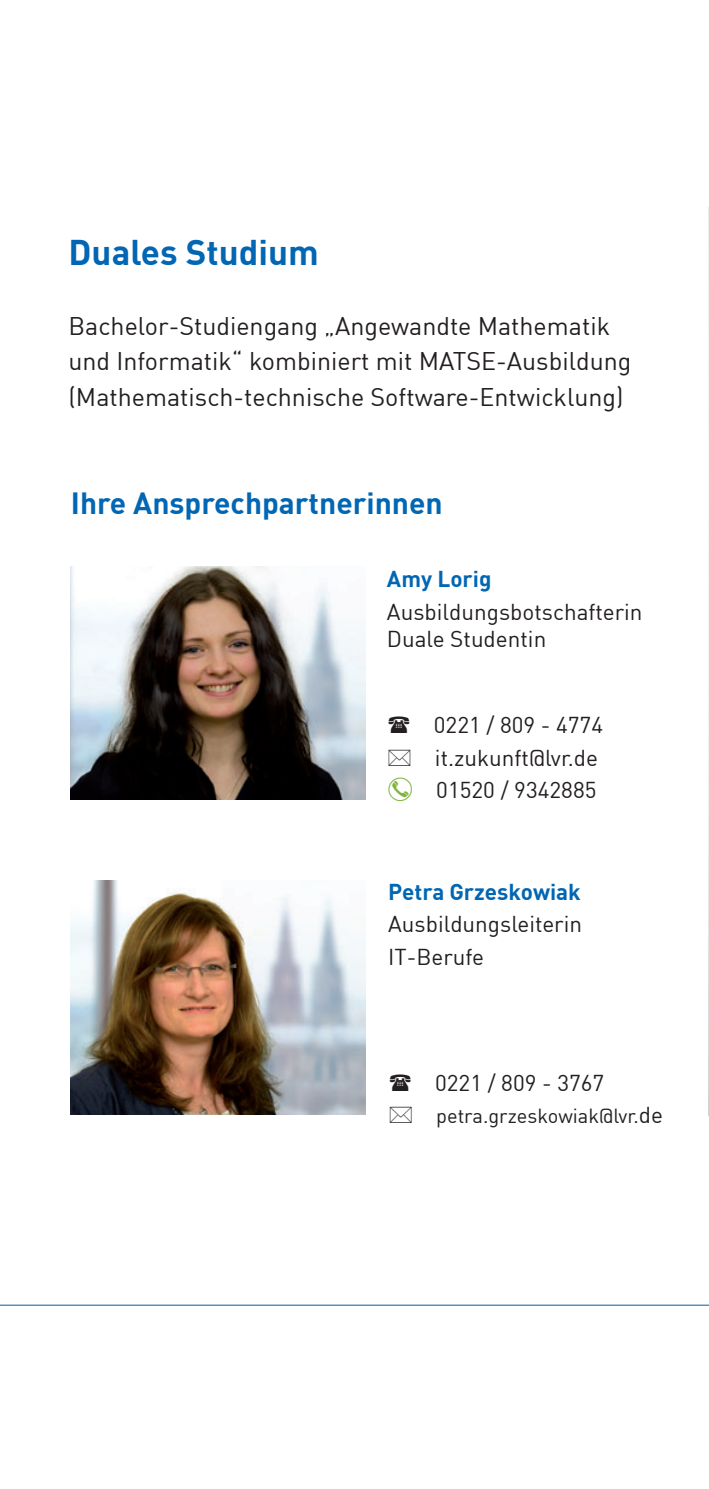
<style>
.page{position:relative;width:709px;height:1489px;background:#fff}
.page>*{position:absolute;margin:0;border:0;box-sizing:border-box;transform-origin:0 0}
.t1{font:700 35px "DIN";color:#0166b3}
.t2{font:700 30px "DIN";color:#0166b3}
.t3{font:25px/35px "DIN";color:#231f20}
.t4{font:22.5px/32.5px "DIN";color:#231f20}
.t5{font:700 22.5px "DIN";color:#0166b3}
.t6{font:20px "DIN";color:#231f20}
.s1{font-size:22.5px}
</style>
<div class="page">
<hr style="left:0;top:1304px;width:709px;height:1px;background:#015ca3">
<img style="left:71px;top:566px;width:295px;height:233px">
<img style="left:71px;top:880px;width:295px;height:234px">
<img style="left:708px;top:208px;width:1px;height:907px">
<h2 class="t1" style="left:69px;top:234px;width:252px">Duales Studium</h2>
<p class="t3" style="left:69px;top:310px;width:564px">Bachelor-Studiengang „Angewandte Mathematik und Informatik“ kombiniert mit MATSE-Ausbildung (Mathematisch-technische Software-Entwicklung)</p>
<h3 class="t2" style="left:71px;top:487px;width:373px">Ihre Ansprechpartnerinnen</h3>
<h4 class="t5" style="left:387px;top:567px;width:106px">Amy Lorig</h4>
<p class="t4" style="left:387px;top:596px;width:257px">Ausbildungsbotschafterin</p>
<p class="t4" style="left:387px;top:623px;width:161px">Duale Studentin</p>
<p class="t4" style="left:434px;top:709px;width:171px">0221 / 809 - 4774</p>
<p class="t4" style="left:435px;top:742px;width:165px">it.zukunft@lvr.de</p>
<p class="t4" style="left:436px;top:774px;width:162px">01520 / 9342885</p>
<h4 class="t5" style="left:388px;top:880px;width:194px">Petra Grzeskowiak</h4>
<p class="t4" style="left:388px;top:908px;width:195px">Ausbildungsleiterin<br>IT-Berufe</p>
<p class="t4" style="left:435px;top:1067px;width:171px">0221 / 809 - 3767</p>
<p class="t6" style="left:436px;top:1105px;width:228px">petra.grzeskowiak@lvr.<span class="s1">de</span></p>
</div>
